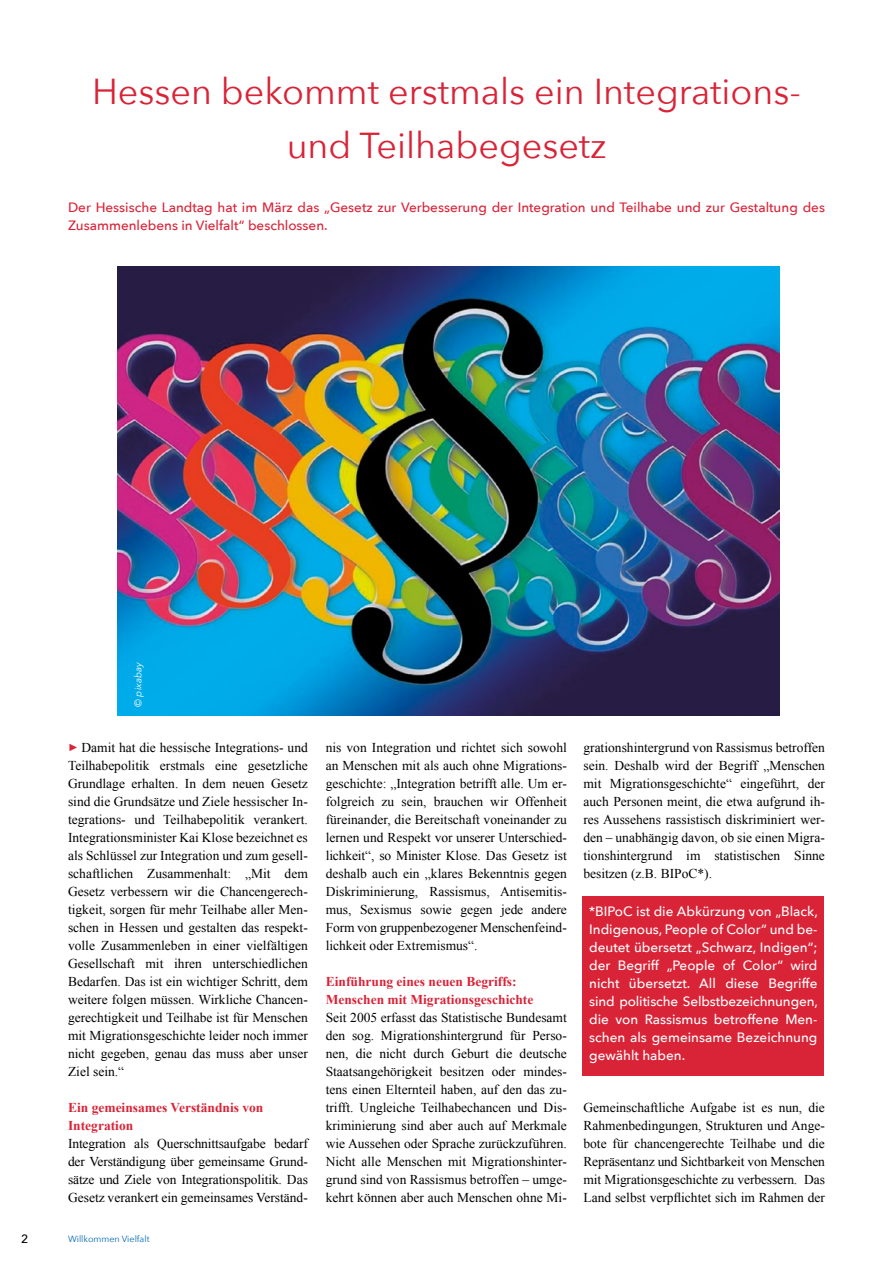
<style>
.page{position:relative;width:893px;height:1263px;background:#fff}
.page>*{position:absolute;margin:0;border:0;box-sizing:border-box;transform-origin:0 0}
.t1{font:36px/54px "Avenir Next";color:#d92337;text-align:center}
.t2{font:13.5px/18px "Times New Roman";color:#000;text-align:justify}
.t3{font:500 13.5px/18px "Avenir Next";color:#fff;text-align:justify}
.t4{font:500 13.5px/18px "Avenir Next";color:#d92337}
.t5{font:700 13.5px/18px "Times New Roman";color:#d92337}
.t6{font:500 12px "Avenir Next";color:#000}
.t7{font:italic 9.75px "Avenir Next";color:#fff}
.t8{font:9px "Avenir Next";color:#0069b4}
.s1{font-size:10.5px;color:#d92337}
</style>
<div class="page">
<img style="left:118px;top:266px;width:661px;height:450px">
<div style="left:583px;top:896px;width:241px;height:180px;background:#d92337"></div>
<h2 class="t1" style="left:92px;top:63px;width:710px">Hessen bekommt erstmals ein Integrations&shy;und Teilhabegesetz</h2>
<p class="t4" style="left:68px;top:198px;width:758px">Der Hessische Landtag hat im März das „Gesetz zur Verbesserung der Integration und Teilhabe und zur Gestaltung des<br>Zusammenlebens in Vielfalt“ beschlossen.</p>
<p class="t7" style="left:130px;top:707px;width:47px;rotate:-90deg">© pixabay</p>
<p class="t2" style="left:68px;top:738px;width:241px"><span class="s1">►</span> Damit hat die hessische Integrations- und Teilhabepolitik erstmals eine gesetzliche Grundlage erhalten. In dem neuen Gesetz sind die Grundsätze und Ziele hessischer In&shy;tegrations- und Teilhabepolitik verankert.<br>Integrationsminister Kai Klose bezeichnet es als Schlüssel zur Integration und zum gesell&shy;schaftlichen Zusammenhalt: „Mit dem Gesetz verbessern wir die Chancengerech&shy;tigkeit, sorgen für mehr Teilhabe aller Men&shy;schen in Hessen und gestalten das respekt&shy;volle Zusammenleben in einer vielfältigen Gesellschaft mit ihren unterschiedlichen Bedarfen. Das ist ein wichtiger Schritt, dem weitere folgen müssen. Wirkliche Chancen&shy;gerechtigkeit und Teilhabe ist für Menschen mit Migrationsgeschichte leider noch immer nicht gegeben, genau das muss aber unser Ziel sein.“</p>
<h3 class="t5" style="left:68px;top:1098px;width:197px">Ein gemeinsames Verständnis von<br>Integration</h3>
<p class="t2" style="left:68px;top:1134px;width:241px">Integration als Querschnittsaufgabe bedarf der Verständigung über gemeinsame Grund&shy;sätze und Ziele von Integrationspolitik. Das Gesetz verankert ein gemeinsames Verständ-</p>
<p class="t6" style="left:21px;top:1229px;width:9px">2</p>
<p class="t8" style="left:68px;top:1231px;width:83px">Willkommen Vielfalt</p>
<p class="t2" style="left:326px;top:738px;width:243px">nis von Integration und richtet sich sowohl an Menschen mit als auch ohne Migrations&shy;geschichte: „Integration betrifft alle. Um er&shy;folgreich zu sein, brauchen wir Offenheit füreinander, die Bereitschaft voneinander zu lernen und Respekt vor unserer Unterschied&shy;lichkeit“, so Minister Klose. Das Gesetz ist deshalb auch ein „klares Bekenntnis gegen Diskriminierung, Rassismus, Antisemitis&shy;mus, Sexismus sowie gegen jede andere Form von gruppenbezogener Menschenfeind&shy;lichkeit oder Extremismus“.</p>
<h3 class="t5" style="left:326px;top:972px;width:209px">Einführung eines neuen Begriffs:<br>Menschen mit Migrationsgeschichte</h3>
<p class="t2" style="left:326px;top:1008px;width:243px">Seit 2005 erfasst das Statistische Bundesamt den sog. Migrationshintergrund für Perso&shy;nen, die nicht durch Geburt die deutsche Staatsangehörigkeit besitzen oder mindes&shy;tens einen Elternteil haben, auf den das zu&shy;trifft. Ungleiche Teilhabechancen und Dis&shy;kriminierung sind aber auch auf Merkmale wie Aussehen oder Sprache zurückzuführen.<br>Nicht alle Menschen mit Migrationshinter&shy;grund sind von Rassismus betroffen – umge&shy;kehrt können aber auch Menschen ohne Mi-</p>
<p class="t2" style="left:583px;top:738px;width:243px">grationshintergrund von Rassismus betroffen sein. Deshalb wird der Begriff „Menschen mit Migrationsgeschichte“ eingeführt, der auch Personen meint, die etwa aufgrund ih&shy;res Aussehens rassistisch diskriminiert wer&shy;den – unabhängig davon, ob sie einen Migra&shy;tionshintergrund im statistischen Sinne besitzen (z.B. BIPoC*).</p>
<p class="t3" style="left:589px;top:902px;width:230px">*BIPoC ist die Abkürzung von „Black, Indigenous, People of Color“ und be&shy;deutet übersetzt „Schwarz, Indigen“; der Begriff „People of Color“ wird nicht übersetzt. All diese Begriffe sind politische Selbstbezeichnungen, die von Rassismus betroffene Men&shy;schen als gemeinsame Bezeichnung gewählt haben.</p>
<p class="t2" style="left:583px;top:1098px;width:243px">Gemeinschaftliche Aufgabe ist es nun, die Rahmenbedingungen, Strukturen und Ange&shy;bote für chancengerechte Teilhabe und die Repräsentanz und Sichtbarkeit von Menschen mit Migrationsgeschichte zu verbessern. Das Land selbst verpflichtet sich im Rahmen der</p>
</div>
